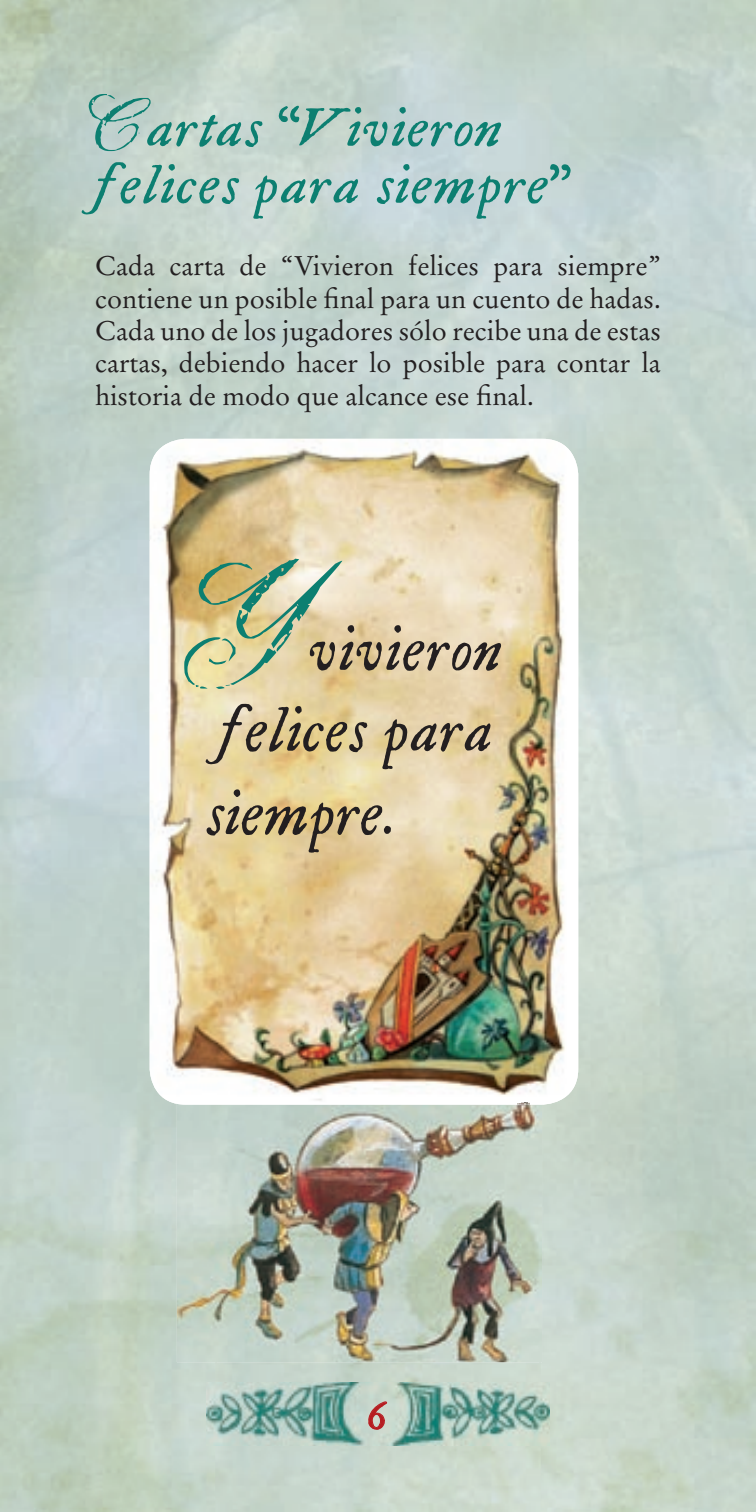
<style>
.page{position:relative;width:756px;height:1512px;background:#fff}
.page>*{position:absolute;margin:0;border:0;box-sizing:border-box;transform-origin:0 0}
.t1{font:162px "Civilian";color:#0c7f71}
.t2{font:italic 69.3px/82.2px "FR Fell Type VAL";letter-spacing:-.01em;color:#231f20;scale:.91 1}
.t3{font:italic 60px/57px "FR Fell Type VAL";color:#0c7f71}
.t4{font:42px "FR Fell Type VAL";color:#b61c20}
.t5{font:27px/32.4px "Stempel Garamond";color:#231f20;text-align:justify}
.s1{font-family:"Civilian";font-style:normal;font-size:72px}
</style>
<div class="page">
<img style="left:0;top:540px;width:215px;height:972px">
<img style="left:541px;top:540px;width:215px;height:972px">
<img style="left:207px;top:1382px;width:342px;height:64px">
<svg style="left:367px;top:1400px;width:21px;height:31px"></svg>
<img style="left:150px;top:439px;width:428px;height:666px">
<img style="left:177px;top:1102px;width:365px;height:260px">
<h3 class="t3" style="left:95px;top:98px;width:478px"><span class="s1">C</span>artas “Vivieron felices para siempre”</h3>
<p class="t5" style="left:95px;top:250px;width:567px">Cada carta de “Vivieron felices para siempre” contiene un posible final para un cuento de hadas.<br>Cada uno de los jugadores sólo recibe una de estas cartas, debiendo hacer lo posible para contar la historia de modo que alcance ese final.</p>
<h1 class="t1" style="left:199px;top:531px;width:135px">Y</h1>
<h2 class="t2" style="left:206px;top:606px;width:329px;text-indent:103px">vivieron felices para siempre.</h2>
<h3 class="t4" style="left:367px;top:1391px;width:22px">6</h3>
</div>
